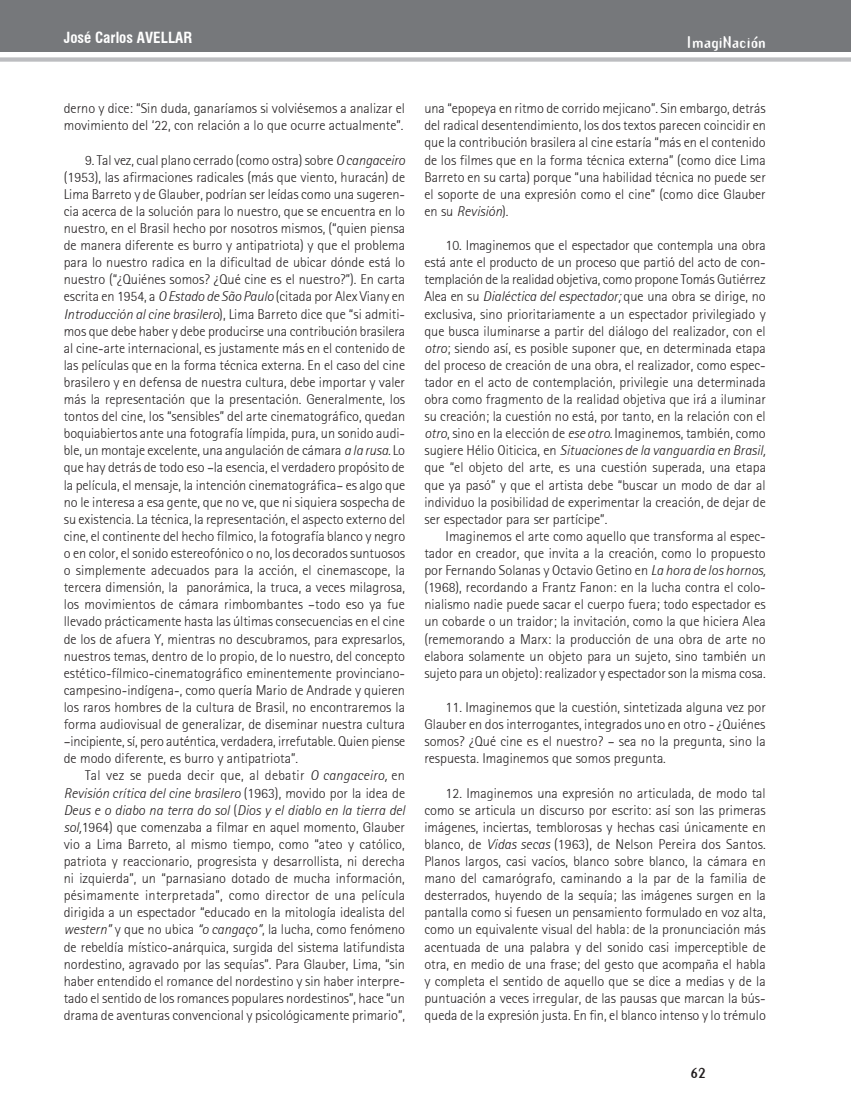
<style>
.page{position:relative;width:851px;height:1106px;background:#fff}
.page>*{position:absolute;margin:0;border:0;box-sizing:border-box;transform-origin:0 0}
._0_autor{font:700 condensed 15px "Swiss 721 BT";color:#fff}
.titulo_1{font:700 15px "Template Gothic";color:#fff}
._0_texto{font:300 14.25px/17.1px "AT Rotis Sans Serif";color:#231f20;text-align:justify}
.t1{font:700 14.25px "Template Gothic";color:#231f20}
.s1{font-family:"AT Rot San Ser Lig Ita";font-weight:400}
</style>
<div class="page">
<svg style="left:0;top:57px;width:850px;height:5px;background:#c5c6c8"></svg>
<div style="left:0;top:0;width:850px;height:51px;background:#76787b"></div>
<p class="_0_autor" style="left:64px;top:29px;width:130px">José Carlos AVELLAR</p>
<p class="titulo_1" style="left:686px;top:32px;width:81px">ImagiNación</p>
<p class="_0_texto" style="left:64px;top:100px;width:343px">derno y dice: “Sin duda, ganaríamos si volviésemos a analizar el movimiento del ‘22, con relación a lo que ocurre actualmente”.</p>
<p class="_0_texto" style="left:64px;top:151px;width:343px;text-indent:21px">9. Tal vez, cual plano cerrado (como ostra) sobre <span class="s1">O cangaceiro </span>(1953), las afirmaciones radicales (más que viento, huracán) de Lima Barreto y de Glauber, podrían ser leídas como una sugeren&shy;cia acerca de la solución para lo nuestro, que se encuentra en lo nuestro, en el Brasil hecho por nosotros mismos, (“quien piensa de manera diferente es burro y antipatriota) y que el problema para lo nuestro radica en la dificultad de ubicar dónde está lo nuestro (“¿Quiénes somos? ¿Qué cine es el nuestro?”). En carta escrita en 1954, a <span class="s1">O Estado de São Paulo</span> (citada por Alex Viany en <span class="s1">Introducción al cine brasilero</span>), Lima Barreto dice que “si admiti&shy;mos que debe haber y debe producirse una contribución brasilera al cine-arte internacional, es justamente más en el contenido de las películas que en la forma técnica externa. En el caso del cine brasilero y en defensa de nuestra cultura, debe importar y valer más la representación que la presentación. Generalmente, los tontos del cine, los “sensibles” del arte cinematográfico, quedan boquiabiertos ante una fotografía límpida, pura, un sonido audi&shy;ble, un montaje excelente, una angulación de cámara <span class="s1">a la rusa.</span> Lo que hay detrás de todo eso –la esencia, el verdadero propósito de la película, el mensaje, la intención cinematográfica– es algo que no le interesa a esa gente, que no ve, que ni siquiera sospecha de su existencia. La técnica, la representación, el aspecto externo del cine, el continente del hecho fílmico, la fotografía blanco y negro o en color, el sonido estereofónico o no, los decorados suntuosos o simplemente adecuados para la acción, el cinemascope, la tercera dimensión, la panorámica, la truca, a veces milagrosa, los movimientos de cámara rimbombantes –todo eso ya fue llevado prácticamente hasta las últimas consecuencias en el cine de los de afuera Y, mientras no descubramos, para expresarlos, nuestros temas, dentro de lo propio, de lo nuestro, del concepto estético-fílmico-cinematográfico eminentemente provinciano&shy;campesino-indígena-, como quería Mario de Andrade y quieren los raros hombres de la cultura de Brasil, no encontraremos la forma audiovisual de generalizar, de diseminar nuestra cultura –incipiente, sí, pero auténtica, verdadera, irrefutable. Quien piense de modo diferente, es burro y antipatriota”.</p>
<p class="_0_texto" style="left:64px;top:767px;width:343px;text-indent:21px">Tal vez se pueda decir que, al debatir <span class="s1">O cangaceiro,</span> en <span class="s1">Revisión crítica del cine brasilero</span> (1963), movido por la idea de <span class="s1">Deus e o diabo na terra do sol</span> (<span class="s1">Dios y el diablo en la tierra del sol,</span>1964) que comenzaba a filmar en aquel momento, Glauber vio a Lima Barreto, al mismo tiempo, como “ateo y católico, patriota y reaccionario, progresista y desarrollista, ni derecha ni izquierda”, un “parnasiano dotado de mucha información, pésimamente interpretada”, como director de una película dirigida a un espectador “educado en la mitología idealista del <span class="s1">western”</span> y que no ubica <span class="s1">“o cangaço”</span>, la lucha, como fenómeno de rebeldía místico-anárquica, surgida del sistema latifundista nordestino, agravado por las sequías”. Para Glauber, Lima, “sin haber entendido el romance del nordestino y sin haber interpre&shy;tado el sentido de los romances populares nordestinos”, hace “un drama de aventuras convencional y psicológicamente primario”,</p>
<p class="_0_texto" style="left:424px;top:100px;width:343px">una “epopeya en ritmo de corrido mejicano”. Sin embargo, detrás del radical desentendimiento, los dos textos parecen coincidir en que la contribución brasilera al cine estaría “más en el contenido de los filmes que en la forma técnica externa” (como dice Lima Barreto en su carta) porque “una habilidad técnica no puede ser el soporte de una expresión como el cine” (como dice Glauber en su <span class="s1">Revisión</span>).</p>
<p class="_0_texto" style="left:424px;top:237px;width:343px;text-indent:21px">10. Imaginemos que el espectador que contempla una obra está ante el producto de un proceso que partió del acto de con&shy;templación de la realidad objetiva, como propone Tomás Gutiérrez Alea en su <span class="s1">Dialéctica del espectador;</span> que una obra se dirige, no exclusiva, sino prioritariamente a un espectador privilegiado y que busca iluminarse a partir del diálogo del realizador, con el <span class="s1">otro</span>; siendo así, es posible suponer que, en determinada etapa del proceso de creación de una obra, el realizador, como espec&shy;tador en el acto de contemplación, privilegie una determinada obra como fragmento de la realidad objetiva que irá a iluminar su creación; la cuestión no está, por tanto, en la relación con el <span class="s1">otro</span>, sino en la elección de <span class="s1">ese otro.</span> Imaginemos, también, como sugiere Hélio Oiticica, en <span class="s1">Situaciones de la vanguardia en Brasil, </span>que “el objeto del arte, es una cuestión superada, una etapa que ya pasó” y que el artista debe “buscar un modo de dar al individuo la posibilidad de experimentar la creación, de dejar de ser espectador para ser partícipe”.</p>
<p class="_0_texto" style="left:424px;top:527px;width:343px;text-indent:21px">Imaginemos el arte como aquello que transforma al espec&shy;tador en creador, que invita a la creación, como lo propuesto por Fernando Solanas y Octavio Getino en <span class="s1">La hora de los hornos, </span>(1968), recordando a Frantz Fanon: en la lucha contra el colo&shy;nialismo nadie puede sacar el cuerpo fuera; todo espectador es un cobarde o un traidor; la invitación, como la que hiciera Alea (rememorando a Marx: la producción de una obra de arte no elabora solamente un objeto para un sujeto, sino también un sujeto para un objeto): realizador y espectador son la misma cosa.</p>
<p class="_0_texto" style="left:424px;top:698px;width:343px;text-indent:21px">11. Imaginemos que la cuestión, sintetizada alguna vez por Glauber en dos interrogantes, integrados uno en otro - ¿Quiénes somos? ¿Qué cine es el nuestro? – sea no la pregunta, sino la respuesta. Imaginemos que somos pregunta.</p>
<p class="_0_texto" style="left:424px;top:784px;width:343px;text-indent:21px">12. Imaginemos una expresión no articulada, de modo tal como se articula un discurso por escrito: así son las primeras imágenes, inciertas, temblorosas y hechas casi únicamente en blanco, de <span class="s1">Vidas secas</span> (1963), de Nelson Pereira dos Santos.<br>Planos largos, casi vacíos, blanco sobre blanco, la cámara en mano del camarógrafo, caminando a la par de la familia de desterrados, huyendo de la sequía; las imágenes surgen en la pantalla como si fuesen un pensamiento formulado en voz alta, como un equivalente visual del habla: de la pronunciación más acentuada de una palabra y del sonido casi imperceptible de otra, en medio de una frase; del gesto que acompaña el habla y completa el sentido de aquello que se dice a medias y de la puntuación a veces irregular, de las pausas que marcan la bús&shy;queda de la expresión justa. En fin, el blanco intenso y lo trémulo</p>
<p class="t1" style="left:690px;top:1062px;width:17px">62</p>
</div>
